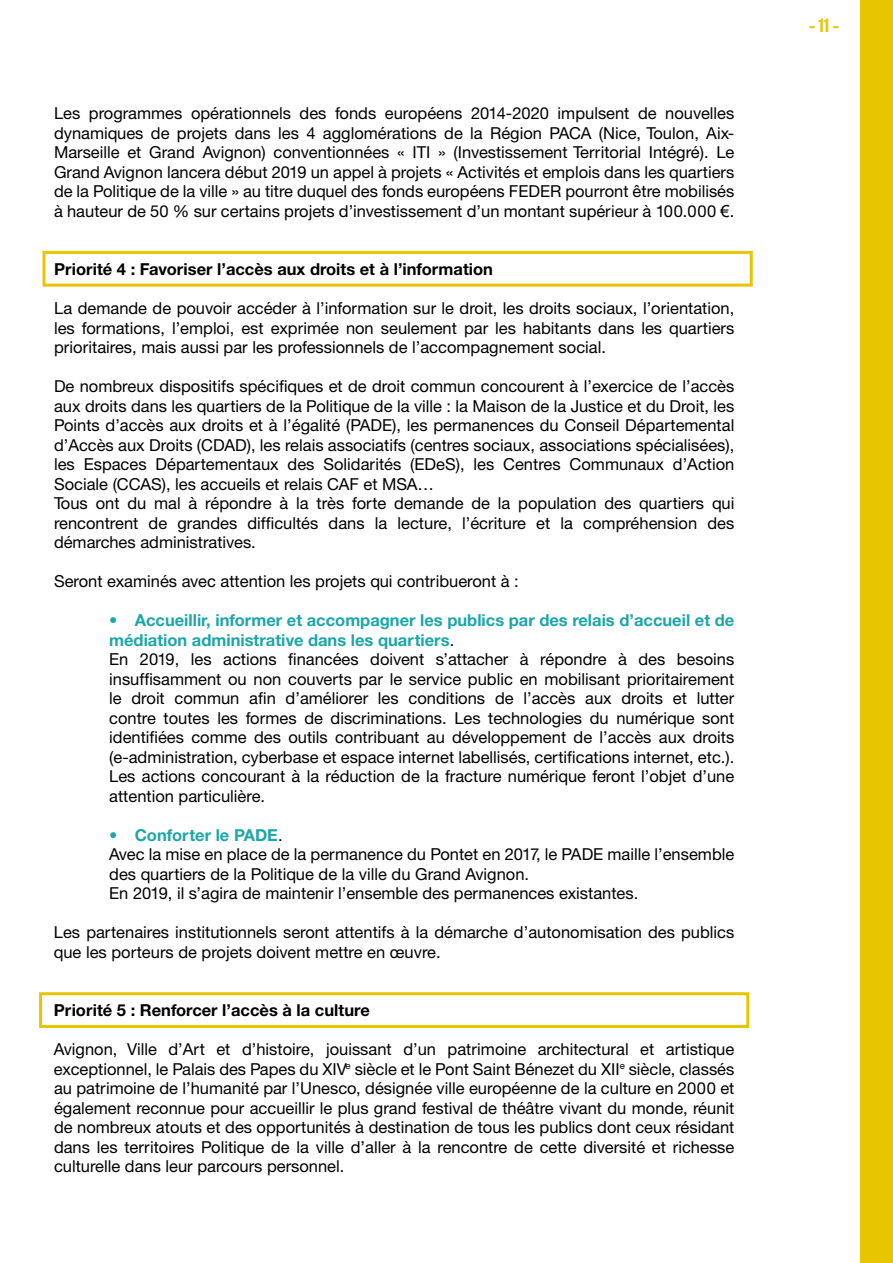
<style>
.page{position:relative;width:893px;height:1263px;background:#fff}
.page>*{position:absolute;margin:0;border:0;box-sizing:border-box;transform-origin:0 0}
.t1{font:20.25px "Collegiate";color:#e7c500}
.t2{font:16.5px/19.5px "Helvetica Neue CE";color:#000}
.t3{font:700 16.5px "Helvetica Neue CE";color:#000}
.s1{font-family:"Arial"}
.s2{font-weight:700;color:#1ba6a9}
</style>
<div class="page">
<div style="left:43px;top:251px;width:710px;height:36px;border:3px solid #e7c500"></div>
<div style="left:39px;top:992px;width:710px;height:36px;border:3px solid #e7c500"></div>
<div style="left:860px;top:0;width:33px;height:1263px;background:#e7c500"></div>
<p class="t2" style="left:54px;top:104px;width:682px;text-align:justify">Les programmes opérationnels des fonds européens 2014-2020 impulsent de nouvelles dynamiques de projets dans les 4 agglomérations de la Région PACA (Nice, Toulon, Aix-Marseille et Grand Avignon) conventionnées « ITI » (Investissement Territorial Intégré). Le Grand Avignon lancera début 2019 un appel à projets « Activités et emplois dans les quartiers de la Politique de la ville » au titre duquel des fonds européens FEDER pourront être mobilisés à hauteur de 50 % sur certains projets d’investissement d’un montant supérieur à 100.000 <span class="s1">€</span>.</p>
<p class="t3" style="left:54px;top:259px;width:440px">Priorité 4 : Favoriser l’accès aux droits et à l’information</p>
<p class="t2" style="left:54px;top:299px;width:682px;text-align:justify">La demande de pouvoir accéder à l’information sur le droit, les droits sociaux, l’orientation, les formations, l’emploi, est exprimée non seulement par les habitants dans les quartiers prioritaires, mais aussi par les professionnels de l’accompagnement social.</p>
<p class="t2" style="left:54px;top:377px;width:682px">De nombreux dispositifs spécifiques et de droit commun concourent à l’exercice de l’accès aux droits dans les quartiers de la Politique de la ville : la Maison de la Justice et du Droit, les Points d’accès aux droits et à l’égalité (PADE), les permanences du Conseil Départemental d’Accès aux Droits (CDAD), les relais associatifs (centres sociaux, associations spécialisées), les Espaces Départementaux des Solidarités (EDeS), les Centres Communaux d’Action Sociale (CCAS), les accueils et relais CAF et MSA…<br>Tous ont du mal à répondre à la très forte demande de la population des quartiers qui rencontrent de grandes difficultés dans la lecture, l’écriture et la compréhension des démarches administratives.</p>
<p class="t2" style="left:54px;top:572px;width:466px">Seront examinés avec attention les projets qui contribueront à :</p>
<p class="t2" style="left:109px;top:611px;width:627px"><span class="s2">• Accueillir, informer et accompagner les publics par des relais d’accueil et de médiation administrative dans les quartiers</span>.<br>En 2019, les actions financées doivent s’attacher à répondre à des besoins insuffisamment ou non couverts par le service public en mobilisant prioritairement le droit commun afin d’améliorer les conditions de l’accès aux droits et lutter contre toutes les formes de discriminations. Les technologies du numérique sont identifiées comme des outils contribuant au développement de l’accès aux droits (e-administration, cyberbase et espace internet labellisés, certifications internet, etc.).<br>Les actions concourant à la réduction de la fracture numérique feront l’objet d’une attention particulière.</p>
<p class="t2" style="left:109px;top:825px;width:627px"><span class="s2">• Conforter le PADE</span>.<br>Avec la mise en place de la permanence du Pontet en 2017, le PADE maille l’ensemble des quartiers de la Politique de la ville du Grand Avignon.<br>En 2019, il s’agira de maintenir l’ensemble des permanences existantes.</p>
<p class="t2" style="left:54px;top:923px;width:682px">Les partenaires institutionnels seront attentifs à la démarche d’autonomisation des publics que les porteurs de projets doivent mettre en œuvre.</p>
<p class="t3" style="left:54px;top:1000px;width:317px">Priorité 5 : Renforcer l’accès à la culture</p>
<p class="t2" style="left:54px;top:1040px;width:682px;text-align:justify">Avignon, Ville d’Art et d’histoire, jouissant d’un patrimoine architectural et artistique exceptionnel, le Palais des Papes du XIV<sup>e</sup> siècle et le Pont Saint Bénezet du XII<sup>e</sup> siècle, classés au patrimoine de l’humanité par l’Unesco, désignée ville européenne de la culture en 2000 et également reconnue pour accueillir le plus grand festival de théâtre vivant du monde, réunit de nombreux atouts et des opportunités à destination de tous les publics dont ceux résidant dans les territoires Politique de la ville d’aller à la rencontre de cette diversité et richesse culturelle dans leur parcours personnel.</p>
<p class="t1" style="left:809px;top:13px;width:32px">- 11 -</p>
</div>
